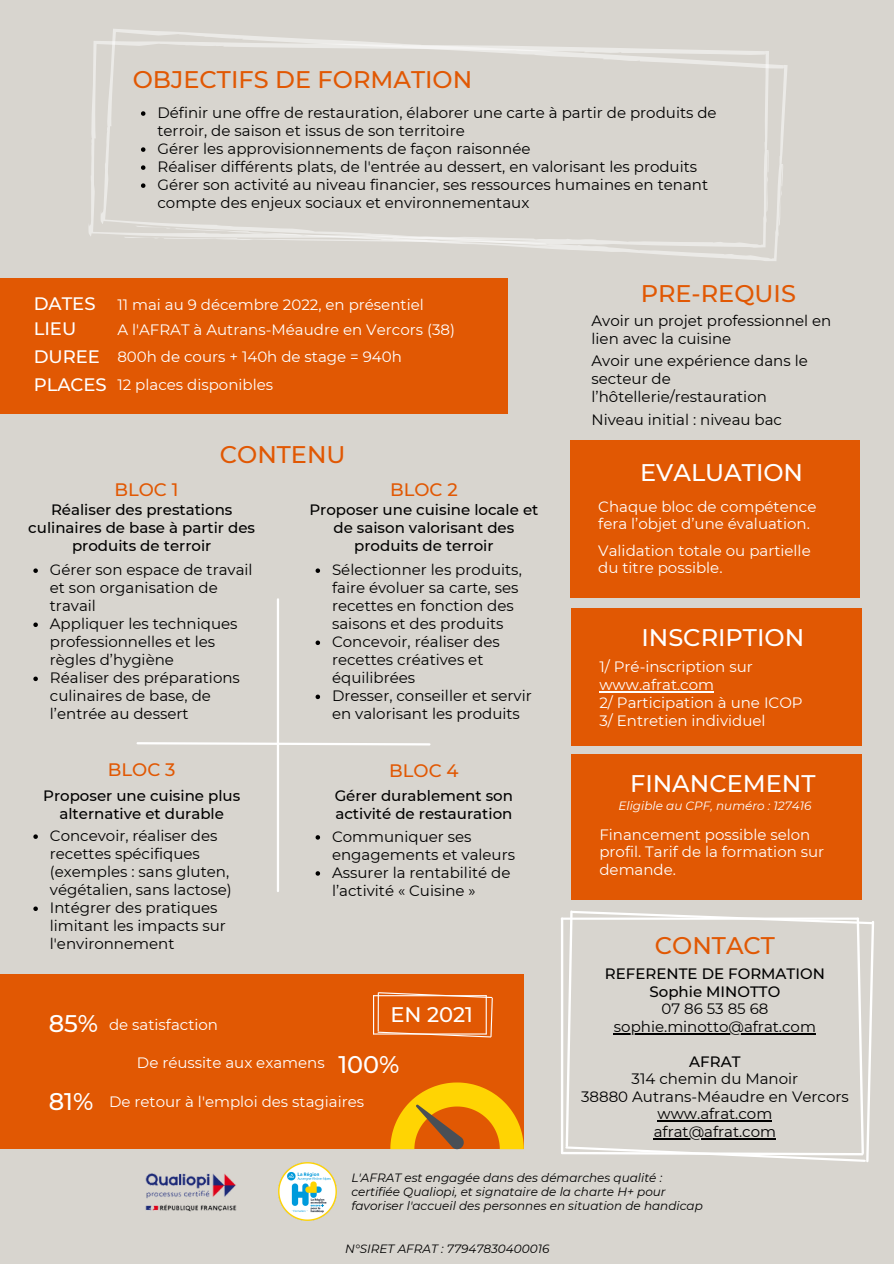
<style>
.page{position:relative;width:894px;height:1264px;background:#fff}
.page>*{position:absolute;margin:0;border:0;box-sizing:border-box;transform-origin:0 0}
.t1{font:500 24px "Montserrat";color:#e15803}
.t2{font:500 24px "Montserrat";color:#fff}
.t3{font:500 21px "Montserrat";color:#fff}
.t4{font:500 18px "Montserrat";color:#fff}
.t5{font:500 18px "Montserrat";color:#e15803}
.t6{font:15px/18px "Montserrat";color:#000}
.t7{font:15px/17.5px "Montserrat";color:#fff}
.t8{font:500 15px/18px "Montserrat";color:#000;text-align:center}
.t9{font:italic 12px/14px "Montserrat";color:#000}
.t10{font:italic 12px "Montserrat";color:#fff}
</style>
<div class="page">
<div style="left:0;top:0;width:893px;height:1263px;background:#d8d5cf"></div>
<svg style="left:100px;top:29px;width:688px;height:232px"></svg>
<div style="left:570px;top:440px;width:289px;height:158px;background:#e15803"></div>
<div style="left:571px;top:608px;width:290px;height:137px;background:#e15803"></div>
<div style="left:571px;top:754px;width:290px;height:145px;background:#e15803"></div>
<div style="left:0;top:974px;width:524px;height:175px;background:#e15803"></div>
<img style="left:145px;top:1173px;width:92px;height:39px">
<img style="left:278px;top:1162px;width:59px;height:58px">
<svg style="left:390px;top:1082px;width:133px;height:67px"></svg>
<svg style="left:377px;top:992px;width:116px;height:46px"></svg>
<hr style="left:377px;top:992px;width:2px;height:39px;background:#fff">
<hr style="left:373px;top:995px;width:113px;height:1px;background:#fff">
<hr style="left:373px;top:995px;width:1px;height:38px;background:#fff">
<hr style="left:485px;top:995px;width:1px;height:39px;background:#fff">
<hr style="left:373px;top:1033px;width:113px;height:1px;background:#fff">
<div style="left:0;top:279px;width:507px;height:135px;background:#e15803"></div>
<svg style="left:561px;top:910px;width:313px;height:252px"></svg>
<svg style="left:141px;top:111px;width:4px;height:5px"></svg>
<svg style="left:141px;top:147px;width:4px;height:5px"></svg>
<svg style="left:141px;top:165px;width:4px;height:5px"></svg>
<svg style="left:141px;top:183px;width:4px;height:5px"></svg>
<svg style="left:33px;top:568px;width:5px;height:5px"></svg>
<svg style="left:33px;top:622px;width:5px;height:5px"></svg>
<svg style="left:33px;top:676px;width:5px;height:5px"></svg>
<hr style="left:599px;top:691px;width:115px;height:1px;background:#fff">
<hr style="left:613px;top:1033px;width:202px;height:1px;background:#000">
<hr style="left:657px;top:1120px;width:115px;height:1px;background:#000">
<hr style="left:653px;top:1138px;width:122px;height:1px;background:#000">
<svg style="left:315px;top:568px;width:5px;height:5px"></svg>
<svg style="left:315px;top:640px;width:5px;height:5px"></svg>
<svg style="left:315px;top:694px;width:5px;height:5px"></svg>
<svg style="left:33px;top:834px;width:5px;height:5px"></svg>
<svg style="left:33px;top:906px;width:5px;height:5px"></svg>
<svg style="left:315px;top:835px;width:5px;height:4px"></svg>
<svg style="left:315px;top:871px;width:5px;height:4px"></svg>
<svg style="left:136px;top:742px;width:295px;height:4px"></svg>
<hr style="left:277px;top:599px;width:2px;height:292px;background:#fff">
<p class="t1" style="left:133px;top:65px;width:341px">OBJECTIFS DE FORMATION</p>
<p class="t6" style="left:157px;top:104px;width:560px">Définir une offre de restauration, élaborer une carte à partir de produits de terroir, de saison et issus de son territoire</p>
<p class="t6" style="left:157px;top:140px;width:374px">Gérer les approvisionnements de façon raisonnée</p>
<p class="t6" style="left:157px;top:158px;width:541px">Réaliser différents plats, de l'entrée au dessert, en valorisant les produits</p>
<p class="t6" style="left:157px;top:176px;width:552px">Gérer son activité au niveau financier, ses ressources humaines en tenant compte des enjeux sociaux et environnementaux</p>
<p class="t4" style="left:34px;top:293px;width:63px">DATES</p>
<p class="t4" style="left:34px;top:318px;width:44px">LIEU</p>
<p class="t7" style="left:117px;top:295px;width:308px">11 mai au 9 décembre 2022, en présentiel</p>
<p class="t7" style="left:117px;top:320px;width:339px">A l'AFRAT à Autrans-Méaudre en Vercors (38)</p>
<p class="t4" style="left:34px;top:345px;width:68px">DUREE</p>
<p class="t7" style="left:117px;top:348px;width:286px">800h de cours + 140h de stage = 940h</p>
<p class="t4" style="left:34px;top:373px;width:75px">PLACES</p>
<p class="t7" style="left:117px;top:376px;width:157px">12 places disponibles</p>
<p class="t1" style="left:220px;top:440px;width:127px">CONTENU</p>
<p class="t5" style="left:114px;top:479px;width:65px">BLOC 1</p>
<p class="t8" style="left:28px;top:501px;width:228px">Réaliser des prestations culinaires de base à partir des produits de terroir</p>
<p class="t6" style="left:50px;top:561px;width:204px">Gérer son espace de travail et son organisation de travail</p>
<p class="t6" style="left:50px;top:615px;width:189px">Appliquer les techniques professionnelles et les règles d’hygiène</p>
<p class="t6" style="left:50px;top:669px;width:191px">Réaliser des préparations culinaires de base, de l’entrée au dessert</p>
<p class="t5" style="left:390px;top:479px;width:69px">BLOC 2</p>
<p class="t8" style="left:309px;top:501px;width:230px">Proposer une cuisine locale et de saison valorisant des produits de terroir</p>
<p class="t6" style="left:332px;top:561px;width:191px">Sélectionner les produits, faire évoluer sa carte, ses recettes en fonction des saisons et des produits</p>
<p class="t6" style="left:332px;top:633px;width:169px">Concevoir, réaliser des recettes créatives et équilibrées</p>
<p class="t6" style="left:332px;top:687px;width:201px">Dresser, conseiller et servir en valorisant les produits</p>
<p class="t1" style="left:640px;top:278px;width:157px">PRE-REQUIS</p>
<p class="t6" style="left:591px;top:311px;width:241px">Avoir un projet professionnel en lien avec la cuisine</p>
<p class="t6" style="left:591px;top:352px;width:218px">Avoir une expérience dans le secteur de l’hôtellerie/restauration</p>
<p class="t6" style="left:591px;top:410px;width:192px">Niveau initial : niveau bac</p>
<p class="t2" style="left:640px;top:457px;width:164px">EVALUATION</p>
<p class="t7" style="left:598px;top:497px;width:220px">Chaque bloc de compétence fera l’objet d’une évaluation.</p>
<p class="t7" style="left:598px;top:541px;width:214px">Validation totale ou partielle du titre possible.</p>
<p class="t2" style="left:641px;top:622px;width:164px">INSCRIPTION</p>
<p class="t7" style="left:599px;top:657px;width:155px;line-height:18px">1/ Pré-inscription sur www.afrat.com</p>
<p class="t7" style="left:599px;top:694px;width:205px">2/ Participation à une ICOP</p>
<p class="t7" style="left:599px;top:712px;width:168px">3/ Entretien individuel</p>
<p class="t5" style="left:108px;top:759px;width:69px">BLOC 3</p>
<p class="t8" style="left:43px;top:786px;width:198px">Proposer une cuisine plus alternative et durable</p>
<p class="t6" style="left:50px;top:826px;width:183px">Concevoir, réaliser des recettes spécifiques (exemples : sans gluten, végétalien, sans lactose)</p>
<p class="t6" style="left:50px;top:898px;width:177px">Intégrer des pratiques limitant les impacts sur l'environnement</p>
<p class="t5" style="left:389px;top:759px;width:71px">BLOC 4</p>
<p class="t8" style="left:334px;top:787px;width:180px;text-align:left">Gérer durablement son activité de restauration</p>
<p class="t6" style="left:332px;top:827px;width:184px">Communiquer ses engagements et valeurs</p>
<p class="t6" style="left:332px;top:863px;width:180px">Assurer la rentabilité de l’activité « Cuisine »</p>
<p class="t2" style="left:630px;top:769px;width:187px">FINANCEMENT</p>
<p class="t7" style="left:599px;top:825px;width:226px">Financement possible selon profil. Tarif de la formation sur demande.</p>
<p class="t10" style="left:618px;top:798px;width:194px">Eligible au CPF, numéro : 127416</p>
<p class="t1" style="left:654px;top:931px;width:122px">CONTACT</p>
<p class="t8" style="left:604px;top:964px;width:221px">REFERENTE DE FORMATION</p>
<p class="t8" style="left:649px;top:982px;width:132px">Sophie MINOTTO</p>
<p class="t6" style="left:661px;top:999px;width:108px">07 86 53 85 68</p>
<p class="t6" style="left:613px;top:1017px;width:203px">sophie.minotto@afrat.com</p>
<p class="t8" style="left:689px;top:1052px;width:53px">AFRAT</p>
<p class="t6" style="left:631px;top:1069px;width:168px">314 chemin du Manoir</p>
<p class="t6" style="left:581px;top:1087px;width:269px">38880 Autrans-Méaudre en Vercors</p>
<p class="t6" style="left:657px;top:1104px;width:116px">www.afrat.com</p>
<p class="t6" style="left:653px;top:1122px;width:124px">afrat@afrat.com</p>
<p class="t9" style="left:351px;top:1170px;width:353px">L'AFRAT est engagée dans des démarches qualité : certifiée Qualiopi, et signataire de la charte H+ pour favoriser l'accueil des personnes en situation de handicap</p>
<p class="t3" style="left:390px;top:1001px;width:84px">EN 2021</p>
<p class="t2" style="left:49px;top:1008px;width:51px">85%</p>
<p class="t7" style="left:109px;top:1015px;width:110px">de satisfaction</p>
<p class="t7" style="left:137px;top:1054px;width:189px">De réussite aux examens</p>
<p class="t7" style="left:109px;top:1093px;width:256px">De retour à l'emploi des stagiaires</p>
<p class="t2" style="left:338px;top:1049px;width:63px">100%</p>
<p class="t2" style="left:49px;top:1086px;width:46px">81%</p>
<p class="t9" style="left:345px;top:1241px;width:206px">N°SIRET AFRAT : 77947830400016</p>
</div>
